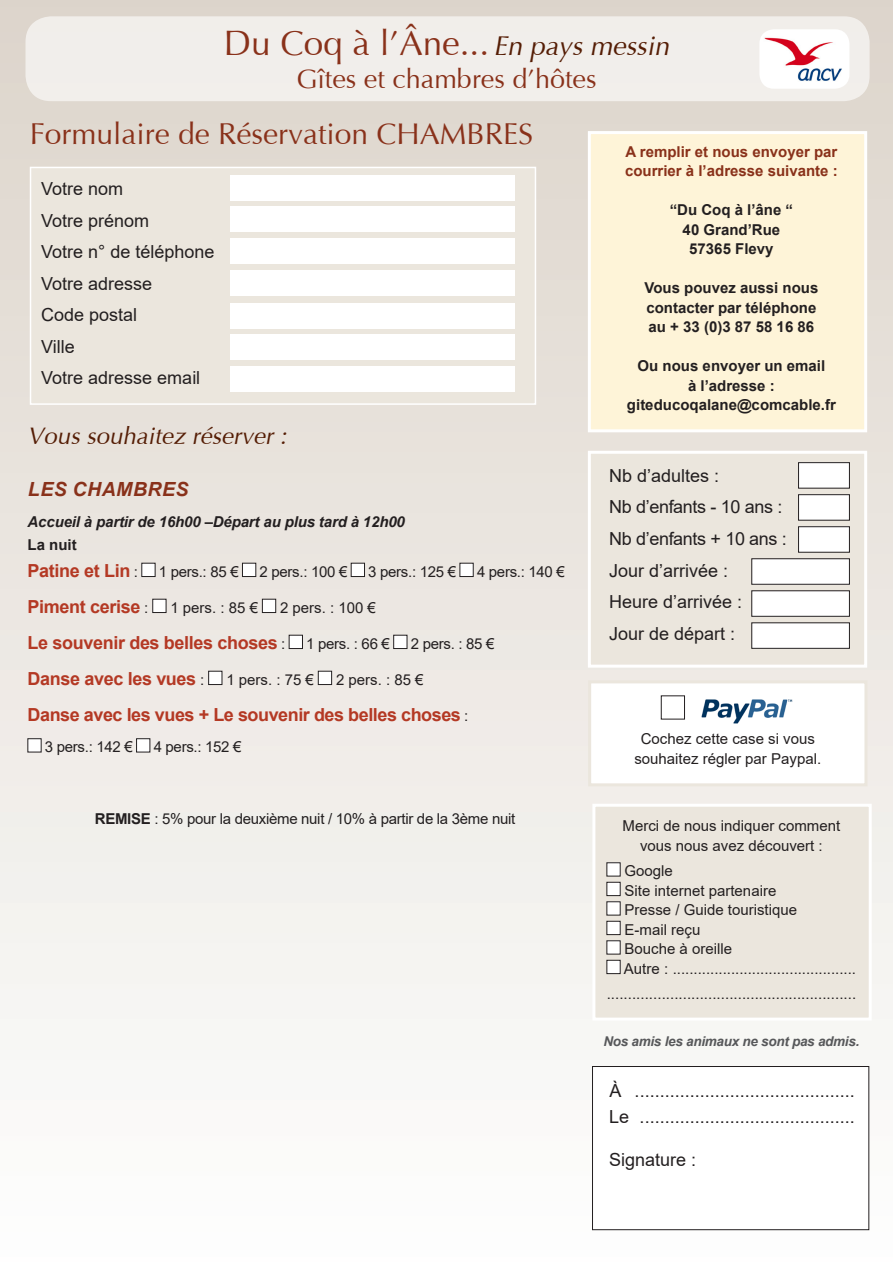
<style>
.page{position:relative;width:893px;height:1263px;background:#fff}
.page>*{position:absolute;margin:0;border:0;box-sizing:border-box;transform-origin:0 0}
.t1{font:35.1px "Optima";color:#89311a}
.t2{font:30px "Optima";color:#89311a}
.t3{font:27px "Optima";color:#89311a}
.t4{font:italic 24px "Optima";color:#551d05}
.t5{font:italic 700 19.5px "Arial";letter-spacing:.025em;color:#89311a}
.t6{font:18px "Arial";color:#231f20}
.t7{font:700 18px "Arial";letter-spacing:-.02em;color:#b43924}
.t8{font:18px "Arial";letter-spacing:-.02em;color:#231f20}
.t9{font:15px/19.5px "Arial";color:#231f20;text-align:center}
.t10{font:700 15px "Arial";color:#231f20}
.t11{font:700 15px/19.5px "Arial";color:#89311a}
.t12{font:15px "Arial";letter-spacing:-.02em;color:#231f20}
.t13{font:italic 700 15px "Arial";letter-spacing:-.01em;color:#231f20}
.t14{font:italic 700 13.5px "Arial";letter-spacing:-.02em;color:#57585a}
.s1{font-style:italic;font-size:27px;color:#551d05}
.s2{font-weight:400;font-size:15px;color:#231f20}
.s3{font-weight:700}
</style>
<div class="page">
<div style="left:0;top:0;width:893px;height:1263px;background:linear-gradient(to bottom,#dcd4ca,#fdfefd)"></div>
<div style="left:26px;top:16px;width:844px;height:85px;background:#f1eeeb;border-radius:26px"></div>
<div style="left:30px;top:167px;width:506px;height:238px;background:#ebe6dd;border:2px solid #fff"></div>
<div style="left:230px;top:175px;width:285px;height:25px;background:#fff"></div>
<div style="left:230px;top:206px;width:285px;height:26px;background:#fff"></div>
<div style="left:230px;top:238px;width:285px;height:25px;background:#fff"></div>
<div style="left:230px;top:270px;width:285px;height:26px;background:#fff"></div>
<div style="left:230px;top:303px;width:285px;height:26px;background:#fff"></div>
<div style="left:230px;top:335px;width:285px;height:25px;background:#fff"></div>
<div style="left:230px;top:366px;width:285px;height:26px;background:#fff"></div>
<div style="left:142px;top:563px;width:13px;height:13px;background:#fff"></div>
<div style="left:142px;top:563px;width:13px;height:14px;border:1px solid #231f20"></div>
<div style="left:242px;top:563px;width:14px;height:13px;background:#fff"></div>
<div style="left:242px;top:563px;width:14px;height:14px;border:1px solid #231f20"></div>
<div style="left:351px;top:563px;width:13px;height:13px;background:#fff"></div>
<div style="left:351px;top:563px;width:14px;height:14px;border:1px solid #231f20"></div>
<div style="left:460px;top:563px;width:13px;height:13px;background:#fff"></div>
<div style="left:460px;top:563px;width:13px;height:14px;border:1px solid #231f20"></div>
<div style="left:153px;top:599px;width:13px;height:13px;background:#fff"></div>
<div style="left:153px;top:599px;width:13px;height:14px;border:1px solid #231f20"></div>
<div style="left:262px;top:599px;width:14px;height:13px;background:#fff"></div>
<div style="left:262px;top:599px;width:14px;height:14px;border:1px solid #231f20"></div>
<div style="left:289px;top:635px;width:13px;height:13px;background:#fff"></div>
<div style="left:289px;top:635px;width:14px;height:14px;border:1px solid #231f20"></div>
<div style="left:394px;top:635px;width:13px;height:13px;background:#fff"></div>
<div style="left:393px;top:635px;width:14px;height:14px;border:1px solid #231f20"></div>
<div style="left:209px;top:671px;width:13px;height:13px;background:#fff"></div>
<div style="left:208px;top:671px;width:14px;height:14px;border:1px solid #231f20"></div>
<div style="left:318px;top:671px;width:14px;height:13px;background:#fff"></div>
<div style="left:318px;top:671px;width:14px;height:14px;border:1px solid #231f20"></div>
<div style="left:28px;top:739px;width:13px;height:13px;background:#fff"></div>
<div style="left:28px;top:738px;width:13px;height:14px;border:1px solid #231f20"></div>
<div style="left:137px;top:739px;width:13px;height:13px;background:#fff"></div>
<div style="left:136px;top:738px;width:14px;height:14px;border:1px solid #231f20"></div>
<div style="left:588px;top:131px;width:279px;height:301px;background:#fef4d8;border:3px solid #fff"></div>
<div style="left:588px;top:451px;width:279px;height:217px;background:#ebe6dd;border:3px solid #fff"></div>
<div style="left:798px;top:463px;width:51px;height:25px;background:#fff"></div>
<div style="left:798px;top:462px;width:52px;height:26px;border:1px solid #231f20"></div>
<div style="left:798px;top:495px;width:51px;height:25px;background:#fff"></div>
<div style="left:798px;top:494px;width:52px;height:26px;border:1px solid #231f20"></div>
<div style="left:798px;top:527px;width:51px;height:25px;background:#fff"></div>
<div style="left:798px;top:526px;width:52px;height:26px;border:1px solid #231f20"></div>
<div style="left:752px;top:559px;width:97px;height:25px;background:#fff"></div>
<div style="left:752px;top:558px;width:98px;height:26px;border:1px solid #231f20"></div>
<div style="left:752px;top:591px;width:97px;height:25px;background:#fff"></div>
<div style="left:752px;top:623px;width:97px;height:25px;background:#fff"></div>
<div style="left:759px;top:29px;width:90px;height:60px;background:#fff;border-radius:15px"></div>
<img style="left:764px;top:37px;width:78px;height:44px">
<div style="left:588px;top:680px;width:279px;height:106px;background:#fff;border:3px solid #ebe6dd"></div>
<img style="left:701px;top:699px;width:92px;height:25px">
<div style="left:661px;top:696px;width:24px;height:23px;border:1px solid #231f20"></div>
<div style="left:592px;top:1066px;width:277px;height:164px;background:#fff"></div>
<div style="left:592px;top:1066px;width:277px;height:164px;border:1px solid #231f20"></div>
<div style="left:592px;top:804px;width:280px;height:216px;background:#ebe6dd;border:3px solid #fff"></div>
<div style="left:607px;top:863px;width:13px;height:13px;background:#fff"></div>
<div style="left:607px;top:862px;width:13px;height:14px;border:1px solid #231f20"></div>
<div style="left:607px;top:882px;width:13px;height:13px;background:#fff"></div>
<div style="left:607px;top:882px;width:13px;height:14px;border:1px solid #231f20"></div>
<div style="left:607px;top:902px;width:13px;height:13px;background:#fff"></div>
<div style="left:607px;top:921px;width:13px;height:13px;background:#fff"></div>
<div style="left:607px;top:921px;width:13px;height:14px;border:1px solid #231f20"></div>
<div style="left:607px;top:941px;width:13px;height:13px;background:#fff"></div>
<div style="left:607px;top:960px;width:13px;height:13px;background:#fff"></div>
<div style="left:607px;top:960px;width:13px;height:14px;border:1px solid #231f20"></div>
<p class="t1" style="left:224px;top:23px;width:453px">Du Coq à l’Âne... <span class="s1">En pays messin</span></p>
<p class="t3" style="left:296px;top:63px;width:302px">Gîtes et chambres d’hôtes</p>
<p class="t2" style="left:30px;top:116px;width:505px">Formulaire de Réservation CHAMBRES</p>
<p class="t6" style="left:41px;top:176px;width:84px">Votre nom</p>
<p class="t6" style="left:41px;top:208px;width:110px">Votre prénom</p>
<p class="t6" style="left:41px;top:239px;width:175px">Votre n° de téléphone</p>
<p class="t6" style="left:41px;top:271px;width:113px">Votre adresse</p>
<p class="t6" style="left:41px;top:302px;width:98px">Code postal</p>
<p class="t6" style="left:41px;top:334px;width:35px">Ville</p>
<p class="t6" style="left:41px;top:365px;width:161px">Votre adresse email</p>
<p class="t11" style="left:625px;top:142px;width:214px">A remplir et nous envoyer par courrier à l’adresse suivante :</p>
<p class="t10" style="left:670px;top:200px;width:125px">“Du Coq à l’âne “</p>
<p class="t10" style="left:683px;top:219px;width:99px">40 Grand’Rue</p>
<p class="t10" style="left:689px;top:239px;width:86px">57365 Flevy</p>
<p class="t10" style="left:644px;top:278px;width:175px">Vous pouvez aussi nous</p>
<p class="t10" style="left:646px;top:297px;width:172px">contacter par téléphone</p>
<p class="t10" style="left:649px;top:317px;width:167px">au + 33 (0)3 87 58 16 86</p>
<p class="t10" style="left:638px;top:356px;width:189px">Ou nous envoyer un email</p>
<p class="t10" style="left:688px;top:375px;width:88px">à l’adresse :</p>
<p class="t10" style="left:627px;top:395px;width:210px">giteducoqalane@comcable.fr</p>
<p class="t4" style="left:28px;top:422px;width:265px">Vous souhaitez réserver :</p>
<p class="t5" style="left:28px;top:476px;width:162px">LES CHAMBRES</p>
<p class="t13" style="left:28px;top:512px;width:379px">Accueil à partir de 16h00 –Départ au plus tard à 12h00</p>
<p class="t10" style="left:28px;top:534px;width:51px">La nuit</p>
<p class="t7" style="left:28px;top:558px;width:112px">Patine et Lin <span class="s2">:</span></p>
<p class="t9" style="left:159px;top:562px;width:81px">1 pers.: 85 €</p>
<p class="t9" style="left:260px;top:562px;width:89px">2 pers.: 100 €</p>
<p class="t9" style="left:368px;top:562px;width:89px">3 pers.: 125 €</p>
<p class="t9" style="left:477px;top:562px;width:89px">4 pers.: 140 €</p>
<p class="t7" style="left:28px;top:594px;width:122px">Piment cerise <span class="s2">:</span></p>
<p class="t9" style="left:170px;top:598px;width:89px">1 pers. : 85 €</p>
<p class="t9" style="left:280px;top:598px;width:97px">2 pers. : 100 €</p>
<p class="t7" style="left:28px;top:630px;width:259px">Le souvenir des belles choses <span class="s2">:</span></p>
<p class="t9" style="left:306px;top:634px;width:85px">1 pers. : 66 €</p>
<p class="t9" style="left:411px;top:634px;width:85px">2 pers. : 85 €</p>
<p class="t7" style="left:28px;top:666px;width:178px">Danse avec les vues <span class="s2">:</span></p>
<p class="t9" style="left:226px;top:670px;width:89px">1 pers. : 75 €</p>
<p class="t9" style="left:336px;top:670px;width:89px">2 pers. : 85 €</p>
<p class="t7" style="left:28px;top:702px;width:442px">Danse avec les vues + Le souvenir des belles choses <span class="s2">:</span></p>
<p class="t9" style="left:45px;top:737px;width:89px">3 pers.: 142 €</p>
<p class="t9" style="left:154px;top:737px;width:89px">4 pers.: 152 €</p>
<p class="t12" style="left:95px;top:809px;width:422px"><span class="s3">REMISE</span> : 5% pour la deuxième nuit / 10% à partir de la 3ème nuit</p>
<p class="t6" style="left:609px;top:463px;width:112px">Nb d’adultes :</p>
<p class="t8" style="left:609px;top:495px;width:175px">Nb d’enfants - 10 ans :</p>
<p class="t8" style="left:609px;top:526px;width:179px">Nb d’enfants + 10 ans :</p>
<p class="t6" style="left:609px;top:558px;width:121px">Jour d’arrivée :</p>
<p class="t6" style="left:609px;top:589px;width:135px">Heure d’arrivée :</p>
<p class="t6" style="left:609px;top:621px;width:128px">Jour de départ :</p>
<p class="t9" style="left:641px;top:729px;width:176px">Cochez cette case si vous</p>
<p class="t9" style="left:634px;top:749px;width:188px">souhaitez régler par Paypal.</p>
<p class="t9" style="left:623px;top:816px;width:219px">Merci de nous indiquer comment vous nous avez découvert :</p>
<p class="t9" style="left:625px;top:861px;width:50px">Google</p>
<p class="t9" style="left:625px;top:881px;width:153px">Site internet partenaire</p>
<p class="t9" style="left:625px;top:900px;width:174px">Presse / Guide touristique</p>
<p class="t9" style="left:625px;top:920px;width:77px">E-mail reçu</p>
<p class="t9" style="left:625px;top:939px;width:109px">Bouche à oreille</p>
<p class="t9" style="left:607px;top:956px;width:251px;line-height:25.5px;text-align:right">Autre : ............................................ ...........................................................</p>
<p class="t14" style="left:603px;top:1033px;width:258px">Nos amis les animaux ne sont pas admis.</p>
<p class="t6" style="left:609px;top:1078px;width:247px">À ............................................</p>
<p class="t6" style="left:609px;top:1104px;width:247px">Le ...........................................</p>
<p class="t6" style="left:609px;top:1147px;width:89px">Signature :</p>
</div>
